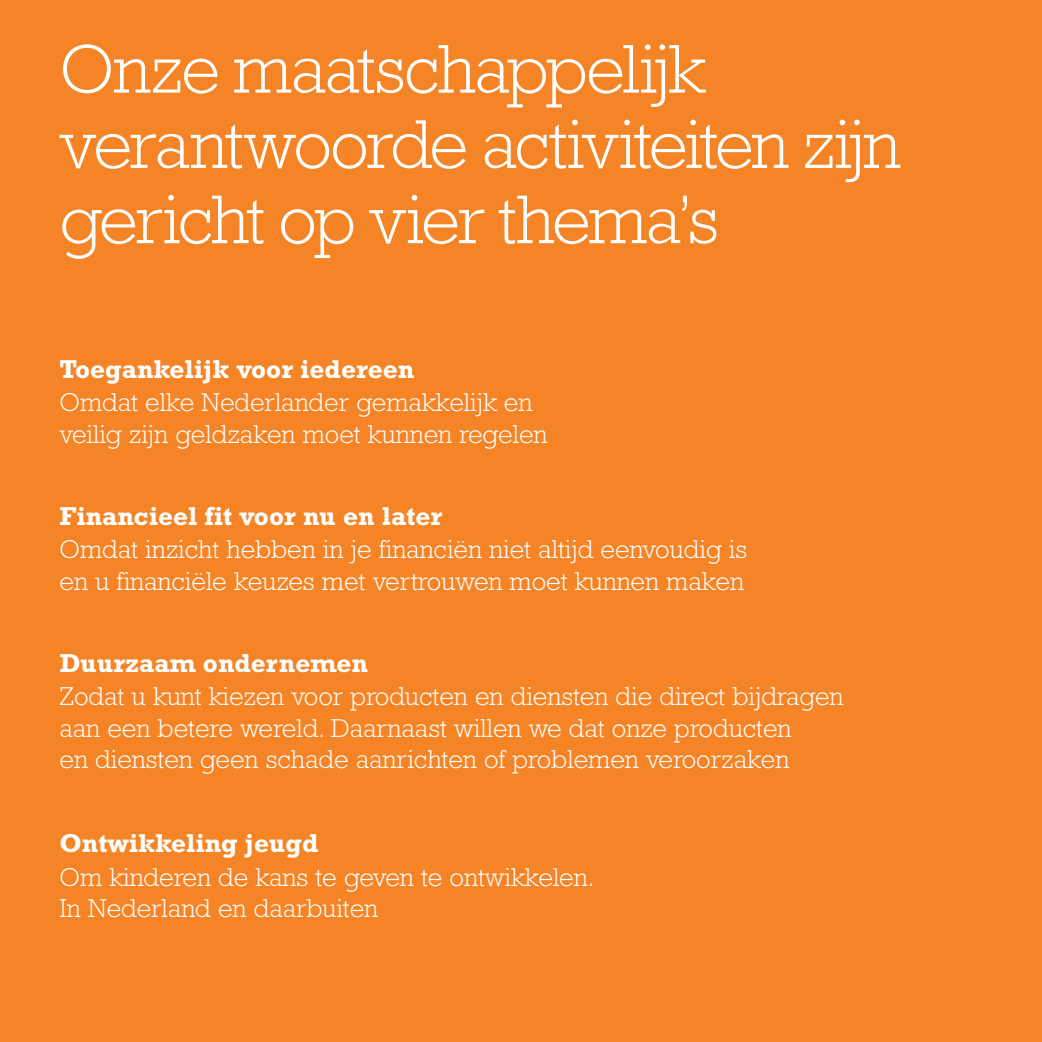
<style>
.page{position:relative;width:1042px;height:1042px;background:#f58426}
.page>*{position:absolute;margin:0;border:0;box-sizing:border-box;transform-origin:0 0}
.t1{font:300 70px/75.2px "Rockwell Std";letter-spacing:-.03em;color:#fff}
.t2{font:300 26.25px/31.5px "Rockwell Std";color:#fff}
.t3{font:700 26.25px "Rockwell Std";color:#fff}
</style>
<div class="page">
<h1 class="t1" style="left:60px;top:38px;width:842px">Onze maatschappelijk verantwoorde activiteiten zijn gericht op vier thema’s</h1>
<p class="t3" style="left:60px;top:359px;width:356px">Toegankelijk voor iedereen</p>
<p class="t2" style="left:60px;top:389px;width:489px">Omdat elke Nederlander gemakkelijk en veilig zijn geldzaken moet kunnen regelen</p>
<p class="t3" style="left:60px;top:506px;width:384px">Financieel fit voor nu en later</p>
<p class="t2" style="left:60px;top:536px;width:689px">Omdat inzicht hebben in je financiën niet altijd eenvoudig is en u financiële keuzes met vertrouwen moet kunnen maken</p>
<p class="t3" style="left:60px;top:653px;width:310px">Duurzaam ondernemen</p>
<p class="t2" style="left:60px;top:683px;width:785px">Zodat u kunt kiezen voor producten en diensten die direct bijdragen aan een betere wereld. Daarnaast willen we dat onze producten<br>en diensten geen schade aanrichten of problemen veroorzaken</p>
<p class="t3" style="left:60px;top:833px;width:260px">Ontwikkeling jeugd</p>
<p class="t2" style="left:60px;top:863px;width:536px">Om kinderen de kans te geven te ontwikkelen.<br>In Nederland en daarbuiten</p>
</div>
